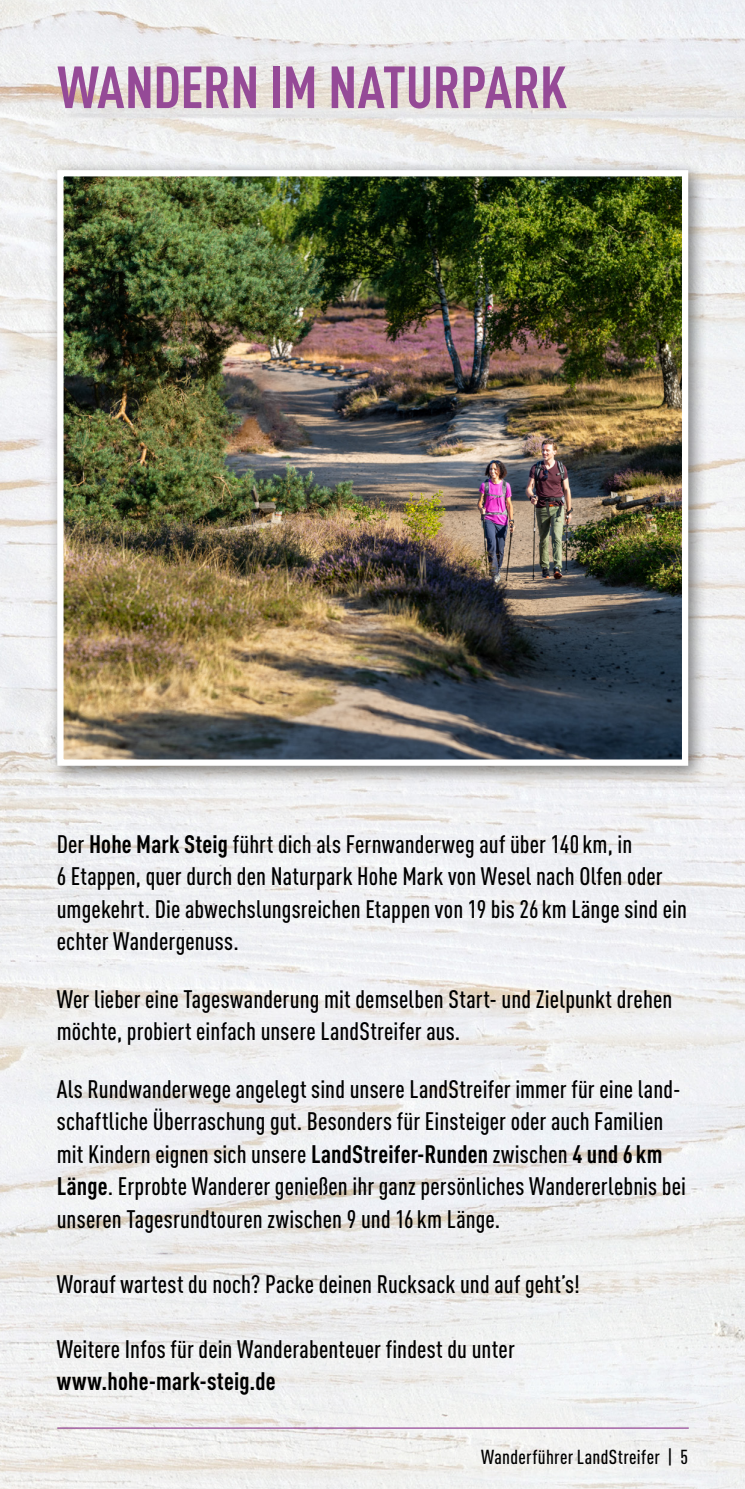
<style>
.page{position:relative;width:745px;height:1489px;background:#fff}
.page>*{position:absolute;margin:0;border:0;box-sizing:border-box;transform-origin:0 0}
.t1{font:700 58.5px "DIN Cond";letter-spacing:-.01em;color:#954a97}
.t2{font:500 25px/32.5px "DIN Cond";letter-spacing:.005em;color:#000}
.t3{font:700 25px "DIN Cond";letter-spacing:.005em;color:#000}
.t4{font:500 20px "DIN Cond";letter-spacing:.015em;color:#000}
.s1{font-weight:700}
</style>
<div class="page">
<img style="left:0;top:0;width:744px;height:1488px">
<hr style="left:57px;top:1427px;width:631px;height:1px;background:#954a97">
<div style="left:47px;top:160px;width:661px;height:626px;background:#000;opacity:.5"></div>
<img style="left:64px;top:177px;width:616px;height:581px">
<div style="left:57px;top:170px;width:630px;height:595px;border:6px solid #fff"></div>
<h1 class="t1" style="left:57px;top:52px;width:511px">WANDERN IM NATURPARK</h1>
<p class="t2" style="left:57px;top:827px;width:631px">Der <span class="s1">Hohe Mark Steig</span> führt dich als Fernwanderweg auf über 140km, in<br>6 Etappen, quer durch den Naturpark Hohe Mark von Wesel nach Olfen oder umgekehrt. Die abwechslungsreichen Etappen von 19 bis 26km Länge sind ein echter Wandergenuss.</p>
<p class="t2" style="left:57px;top:982px;width:616px">Wer lieber eine Tageswanderung mit demselben Start- und Zielpunkt drehen möchte, probiert einfach unsere LandStreifer aus.</p>
<p class="t2" style="left:57px;top:1072px;width:630px">Als Rundwanderwege angelegt sind unsere LandStreifer immer für eine land&shy;schaftliche Überraschung gut. Besonders für Einsteiger oder auch Familien mit Kindern eignen sich unsere <span class="s1">LandStreifer-Runden</span> zwischen <span class="s1">4 und 6 km Länge</span>. Erprobte Wanderer genießen ihr ganz persönliches Wandererlebnis bei unseren Tagesrundtouren zwischen 9 und 16km Länge.</p>
<p class="t2" style="left:57px;top:1267px;width:524px">Worauf wartest du noch? Packe deinen Rucksack und auf geht’s!</p>
<p class="t2" style="left:57px;top:1332px;width:459px">Weitere Infos für dein Wanderabenteuer findest du unter</p>
<p class="t3" style="left:57px;top:1366px;width:220px">www.hohe-mark-steig.de</p>
<p class="t4" style="left:481px;top:1444px;width:208px">Wanderführer LandStreifer | 5</p>
</div>
